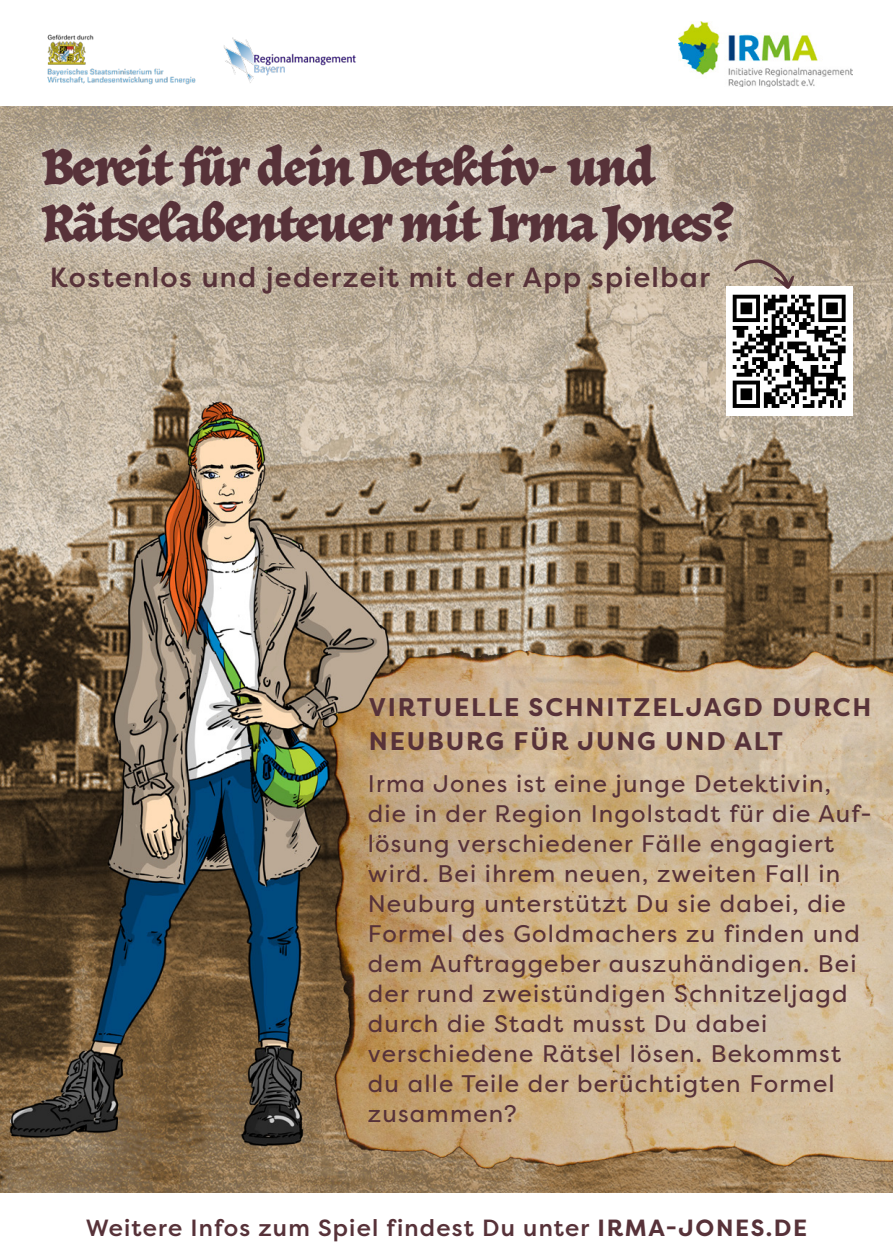
<style>
.page{position:relative;width:893px;height:1259px;background:#fff}
.page>*{position:absolute;margin:0;border:0;box-sizing:border-box;transform-origin:0 0}
.t1{font:50.1px "Herb";letter-spacing:.02em;color:#573239}
.t2{font:500 27.9px "Filson Pro";letter-spacing:.05em;color:#573239}
.t3{font:700 25.5px/33.3px "Filson Pro";letter-spacing:.07em;color:#573239}
.t4{font:24px/30px "Filson Pro";letter-spacing:.05em;color:#573239}
.t5{font:500 23.4px "Filson Pro";letter-spacing:.05em;color:#573239}
.s1{font-weight:700}
</style>
<div class="page">
<img style="left:47px;top:34px;width:149px;height:51px">
<img style="left:223px;top:37px;width:133px;height:46px">
<img style="left:678px;top:21px;width:174px;height:66px">
<img style="left:0;top:107px;width:893px;height:1085px">
<svg style="left:13px;top:116px;width:750px;height:163px;background:#c4b8a7"></svg>
<img style="left:238px;top:630px;width:655px;height:563px">
<img style="left:0;top:372px;width:405px;height:794px">
<img style="left:726px;top:287px;width:126px;height:128px">
<svg style="left:734px;top:259px;width:60px;height:30px;background:#b09f90"></svg>
<p class="t1" style="left:44px;top:135px;width:611px">Bereit für dein Detektiv- und</p>
<p class="t1" style="left:44px;top:191px;width:690px">Rätselabenteuer mit Irma Jones?</p>
<p class="t2" style="left:50px;top:257px;width:662px">Kostenlos und jederzeit mit der App spielbar</p>
<p class="t3" style="left:369px;top:691px;width:504px">VIRTUELLE SCHNITZELJAGD DURCH<br>NEUBURG FÜR JUNG UND ALT</p>
<p class="t4" style="left:368px;top:768px;width:505px">Irma Jones ist eine junge Detektivin, die in der Region Ingolstadt für die Auf&shy;lösung verschiedener Fälle engagiert wird. Bei ihrem neuen, zweiten Fall in Neuburg unterstützt Du sie dabei, die Formel des Goldmachers zu finden und dem Auftraggeber auszuhändigen. Bei der rund zweistündigen Schnitzeljagd durch die Stadt musst Du dabei</p>
<p class="t4" style="left:368px;top:1038px;width:475px">verschiedene Rätsel lösen. Bekommst du alle Teile der berüchtigten Formel zusammen?</p>
<p class="t5" style="left:86px;top:1212px;width:723px">Weitere Infos zum Spiel findest Du unter <span class="s1">IRMA-JONES.DE</span></p>
</div>
